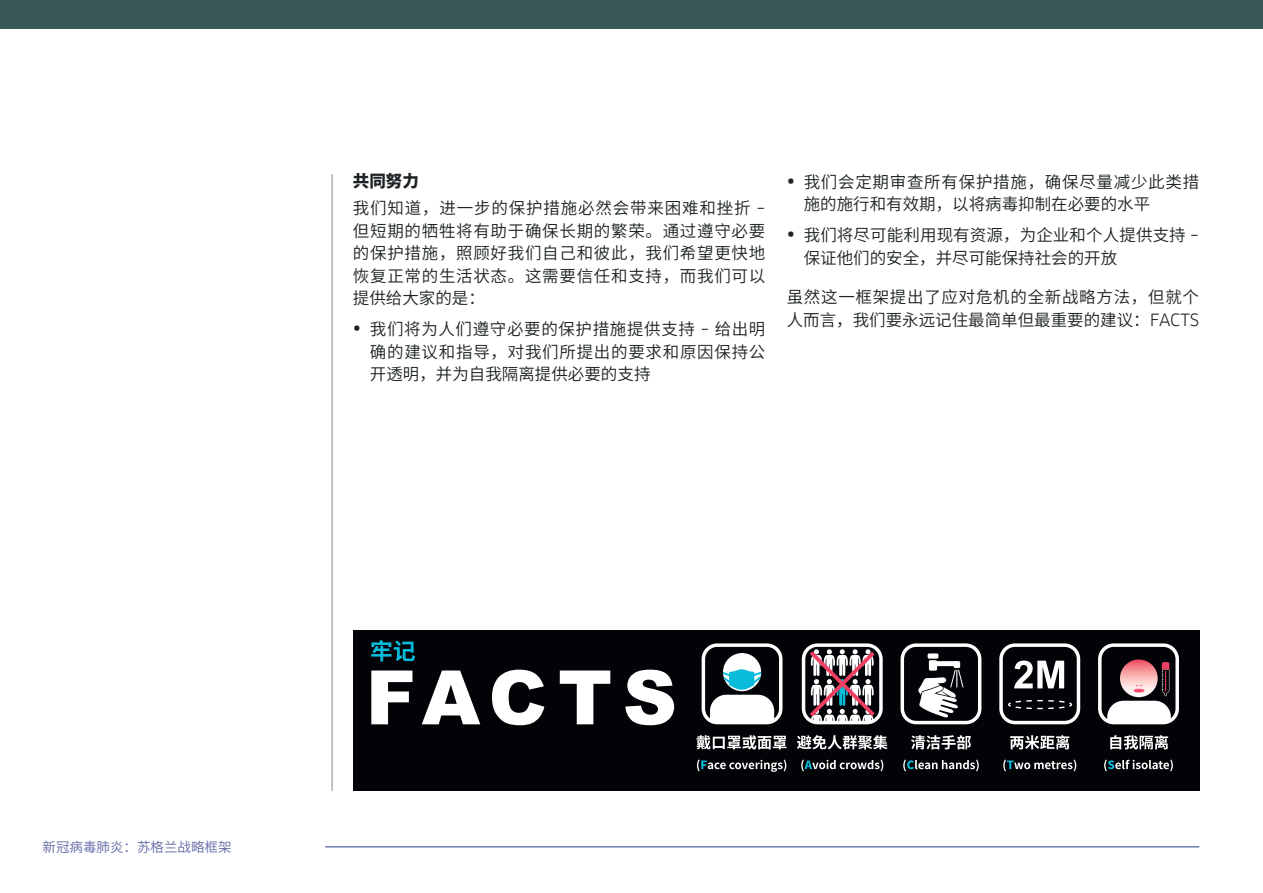
<style>
.page{position:relative;width:1263px;height:893px;background:#fff}
.page>*{position:absolute;margin:0;border:0;box-sizing:border-box;transform-origin:0 0}
.t1{font:600 16.5px/22.5px "Noto Sans CJ Ksc";letter-spacing:.045em;color:#1d2224}
.t2{font:600 16.5px/22.5px "Noto Sans CJ Ksc";letter-spacing:.005em;color:#1d2224}
.t3{font:600 13.5px "Noto Sans CJ Ksc";color:#6168a7}
.s1{font-weight:900}
.s2{font-family:"Clan Pro";font-weight:400}
.s3{font-family:"Clan Pro";font-weight:400;font-size:21px}
</style>
<div class="page">
<hr style="left:332px;top:174px;width:1px;height:617px;background:#8b8c8f">
<div style="left:0;top:0;width:1263px;height:29px;background:#385855"></div>
<hr style="left:325px;top:846px;width:874px;height:1px;background:#253f8e">
<div style="left:353px;top:630px;width:846px;height:161px;background:#020307"></div>
<div style="left:723px;top:653px;width:38px;height:38px;background:#fff;border-radius:50%"></div>
<svg style="left:710px;top:669px;width:64px;height:51px"></svg>
<div style="left:702px;top:643px;width:80px;height:81px;border:3px solid #fff;border-radius:14px"></div>
<div style="left:802px;top:643px;width:81px;height:81px;border:3px solid #fff;border-radius:14px"></div>
<svg style="left:806px;top:647px;width:73px;height:75px"></svg>
<div style="left:900px;top:643px;width:81px;height:81px;border:3px solid #fff;border-radius:14px"></div>
<div style="left:929px;top:660px;width:8px;height:11px;background:#fff;border-radius:2px"></div>
<div style="left:928px;top:653px;width:10px;height:6px;background:#fff;border-radius:2px"></div>
<div style="left:935px;top:661px;width:22px;height:5px;background:#fff;border-radius:2px"></div>
<div style="left:954px;top:661px;width:6px;height:7px;background:#fff;border-radius:2px"></div>
<svg style="left:918px;top:669px;width:46px;height:48px"></svg>
<div style="left:999px;top:643px;width:81px;height:81px;border:3px solid #fff;border-radius:14px"></div>
<svg style="left:1008px;top:699px;width:65px;height:11px"></svg>
<svg style="left:1014px;top:660px;width:50px;height:28px"></svg>
<div style="left:1098px;top:643px;width:81px;height:81px;border:3px solid #fff;border-radius:14px"></div>
<svg style="left:1120px;top:659px;width:38px;height:38px"></svg>
<svg style="left:1107px;top:662px;width:64px;height:60px"></svg>
<img style="left:1124px;top:679px;width:29px;height:23px">
<img style="left:1148px;top:675px;width:3px;height:20px">
<img style="left:1126px;top:675px;width:22px;height:20px">
<svg style="left:371px;top:670px;width:303px;height:55px"></svg>
<svg style="left:371px;top:640px;width:44px;height:21px"></svg>
<svg style="left:696px;top:735px;width:91px;height:14px"></svg>
<svg style="left:697px;top:759px;width:89px;height:13px"></svg>
<svg style="left:797px;top:735px;width:90px;height:14px"></svg>
<svg style="left:801px;top:759px;width:82px;height:12px"></svg>
<svg style="left:911px;top:735px;width:60px;height:14px"></svg>
<svg style="left:903px;top:759px;width:76px;height:12px"></svg>
<svg style="left:1010px;top:735px;width:59px;height:14px"></svg>
<svg style="left:1003px;top:759px;width:73px;height:12px"></svg>
<svg style="left:1110px;top:735px;width:58px;height:14px"></svg>
<svg style="left:1104px;top:759px;width:69px;height:12px"></svg>
<p class="t1" style="left:353px;top:168px;width:414px;line-height:26.7px"><span class="s1">共同努力<br></span>我们知道，进一步的保护措施必然会带来困难和挫折 <span class="s2">–</span></p>
<p class="t1" style="left:353px;top:220px;width:414px;text-align:justify">但短期的牺牲将有助于确保长期的繁荣。通过遵守必要的保护措施，照顾好我们自己和彼此，我们希望更快地恢复正常的生活状态。这需要信任和支持，而我们可以提供给大家的是：</p>
<p class="t1" style="left:370px;top:318px;width:397px;text-align:justify;text-indent:-17px"><span class="s3">•</span> 我们将为人们遵守必要的保护措施提供支持 <span class="s2">–</span> 给出明确的建议和指导，对我们所提出的要求和原因保持公开透明，并为自我隔离提供必要的支持</p>
<p class="t1" style="left:804px;top:171px;width:397px;text-indent:-17px"><span class="s3">•</span> 我们会定期审查所有保护措施，确保尽量减少此类措施的施行和有效期，以将病毒抑制在必要的水平</p>
<p class="t2" style="left:804px;top:224px;width:397px;text-indent:-17px"><span class="s3">•</span> 我们将尽可能利用现有资源，为企业和个人提供支持 <span class="s2">–</span>保证他们的安全，并尽可能保持社会的开放</p>
<p class="t1" style="left:787px;top:286px;width:414px">虽然这一框架提出了应对危机的全新战略方法，但就个人而言，我们要永远记住最简单但最重要的建议：<span class="s2">FACTS</span></p>
<p class="t3" style="left:43px;top:839px;width:190px">新冠病毒肺炎：苏格兰战略框架</p>
</div>
